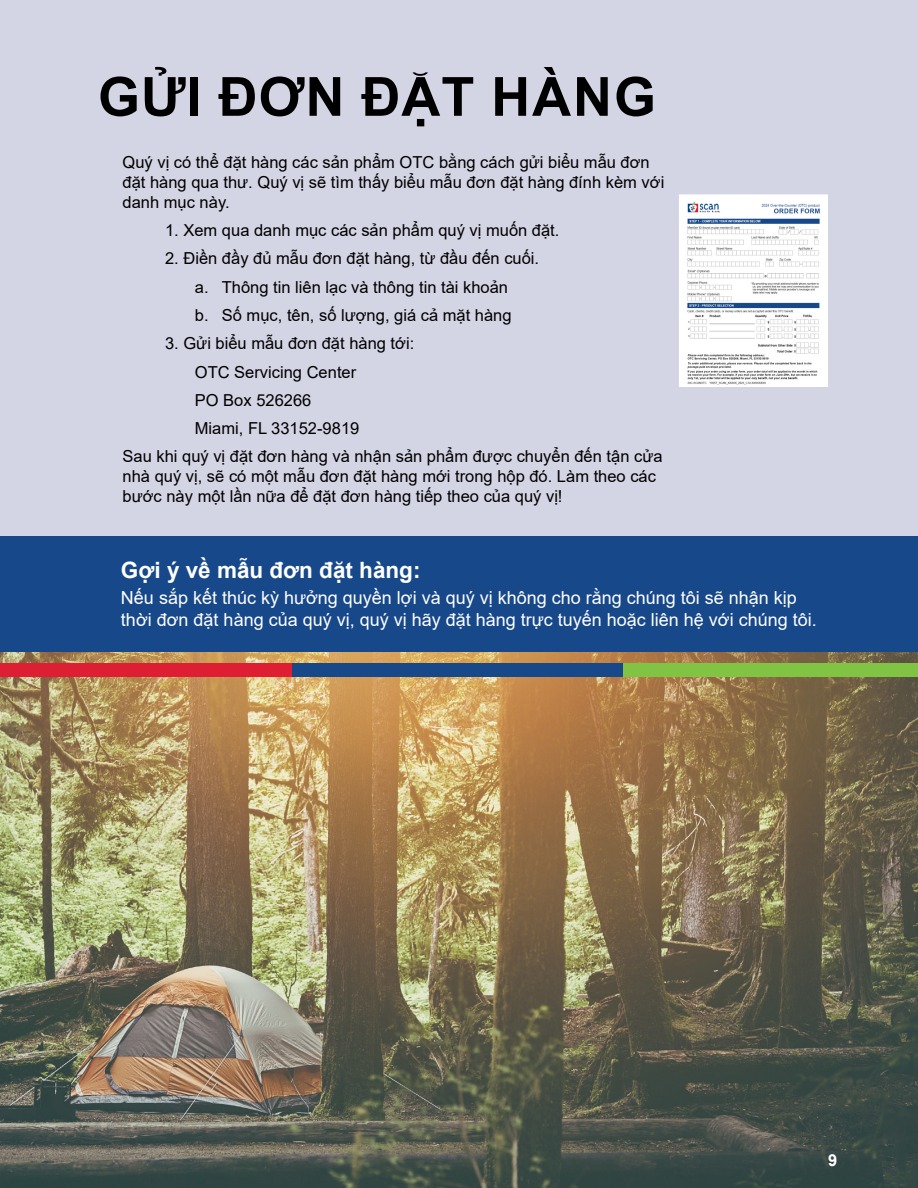
<style>
.page{position:relative;width:918px;height:1188px;background:#fff}
.page>*{position:absolute;margin:0;border:0;box-sizing:border-box;transform-origin:0 0}
.H1_Title_Header{font:700 54px "Arial";letter-spacing:.02em;color:#000}
.Body_text_white{font:700 22.5px "Arial";color:#fff}
.Body_text_white-2{font:18px/21.6px "Arial";color:#fff}
.Body_text_white-3{font:16.5px/19.8px "Arial";color:#000}
.t1{font:700 16.5px "Arial";color:#fff}
</style>
<div class="page">
<div style="left:1px;top:535px;width:917px;height:118px;background:#17488a"></div>
<div style="left:1px;top:0;width:917px;height:535px;background:#d3d4e4"></div>
<img style="left:682px;top:197px;width:143px;height:187px">
<div style="left:679px;top:194px;width:149px;height:193px;border:2px solid #fff"></div>
<img style="left:0;top:653px;width:918px;height:535px">
<div style="left:622px;top:663px;width:296px;height:14px;background:#81c342"></div>
<div style="left:292px;top:663px;width:330px;height:14px;background:#17488a"></div>
<div style="left:0;top:663px;width:292px;height:14px;background:#dd1e33"></div>
<h2 class="H1_Title_Header" style="left:98px;top:59px;width:560px">GỬI ĐƠN ĐẶT HÀNG</h2>
<p class="Body_text_white-3" style="left:123px;top:152px;width:543px">Quý vị có thể đặt hàng các sản phẩm OTC bằng cách gửi biểu mẫu đơn đặt hàng qua thư. Quý vị sẽ tìm thấy biểu mẫu đơn đặt hàng đính kèm với danh mục này.</p>
<p class="Body_text_white-3" style="left:165px;top:220px;width:396px">1. Xem qua danh mục các sản phẩm quý vị muốn đặt.</p>
<p class="Body_text_white-3" style="left:165px;top:248px;width:376px">2. Điền đầy đủ mẫu đơn đặt hàng, từ đầu đến cuối.</p>
<p class="Body_text_white-3" style="left:195px;top:277px;width:315px">a. Thông tin liên lạc và thông tin tài khoản</p>
<p class="Body_text_white-3" style="left:195px;top:305px;width:318px">b. Số mục, tên, số lượng, giá cả mặt hàng</p>
<p class="Body_text_white-3" style="left:165px;top:333px;width:251px">3. Gửi biểu mẫu đơn đặt hàng tới:</p>
<p class="Body_text_white-3" style="left:195px;top:362px;width:163px">OTC Servicing Center</p>
<p class="Body_text_white-3" style="left:195px;top:390px;width:118px">PO Box 526266</p>
<p class="Body_text_white-3" style="left:195px;top:418px;width:166px">Miami, FL 33152-9819</p>
<p class="Body_text_white-3" style="left:123px;top:447px;width:541px">Sau khi quý vị đặt đơn hàng và nhận sản phẩm được chuyển đến tận cửa nhà quý vị, sẽ có một mẫu đơn đặt hàng mới trong hộp đó. Làm theo các bước này một lần nữa để đặt đơn hàng tiếp theo của quý vị!</p>
<p class="Body_text_white" style="left:121px;top:555px;width:301px">Gợi ý về mẫu đơn đặt hàng:</p>
<p class="Body_text_white-2" style="left:121px;top:587px;width:697px">Nếu sắp kết thúc kỳ hưởng quyền lợi và quý vị không cho rằng chúng tôi sẽ nhận kịp thời đơn đặt hàng của quý vị, quý vị hãy đặt hàng trực tuyến hoặc liên hệ với chúng tôi.</p>
<p class="t1" style="left:828px;top:1148px;width:11px">9</p>
</div>
